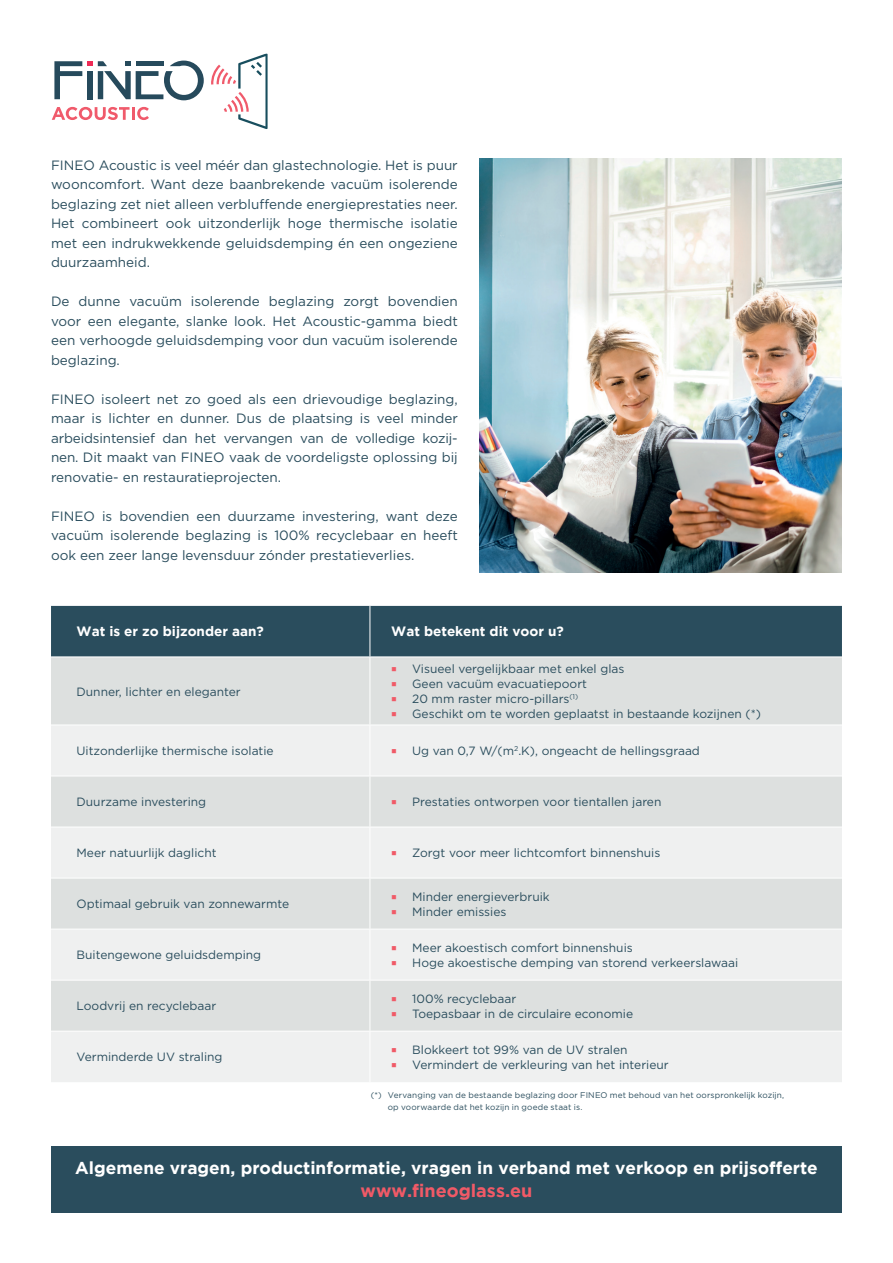
<style>
.page{position:relative;width:893px;height:1263px;background:#fff}
.page>*{position:absolute;margin:0;border:0;box-sizing:border-box;transform-origin:0 0}
.t1{font:700 18px "Gotham";color:#f05a67}
.t2{font:700 17.25px "Gotham";color:#fff}
.Corps_de_texte{font:13.5px/19.5px "Gotham";color:#2a4d5d;text-align:justify}
.t3{font:700 13.5px "Gotham";color:#fff}
.t4{font:12px "Gotham";color:#2a4d5d}
.Texte_petit{font:8.25px/12px "Gotham";letter-spacing:.015em;color:#2a4d5d}
</style>
<div class="page">
<div style="left:51px;top:1146px;width:791px;height:66px;background:#2a4d5d"></div>
<svg style="left:52px;top:107px;width:97px;height:13px"></svg>
<svg style="left:211px;top:53px;width:57px;height:76px"></svg>
<svg style="left:54px;top:60px;width:150px;height:40px"></svg>
<img style="left:479px;top:159px;width:363px;height:414px">
<div style="left:51px;top:606px;width:791px;height:50px;background:#2a4d5d"></div>
<div style="left:51px;top:657px;width:791px;height:68px;background:#dde0df"></div>
<div style="left:51px;top:726px;width:791px;height:356px;background:#eff0f0"></div>
<svg style="left:51px;top:777px;width:791px;height:254px;fill:#dde0df"></svg>
<hr style="left:370px;top:606px;width:1px;height:50px;background:#fff">
<hr style="left:370px;top:657px;width:1px;height:68px;background:#fff">
<hr style="left:370px;top:725px;width:1px;height:51px;background:#fff">
<hr style="left:51px;top:776px;width:319px;height:1px;background:#fff">
<hr style="left:370px;top:776px;width:472px;height:1px;background:#fff">
<hr style="left:370px;top:776px;width:1px;height:51px;background:#fff">
<hr style="left:51px;top:878px;width:319px;height:1px;background:#fff">
<hr style="left:370px;top:878px;width:472px;height:1px;background:#fff">
<hr style="left:370px;top:878px;width:1px;height:51px;background:#fff">
<hr style="left:51px;top:929px;width:319px;height:1px;background:#fff">
<hr style="left:370px;top:929px;width:472px;height:1px;background:#fff">
<hr style="left:370px;top:929px;width:1px;height:51px;background:#fff">
<hr style="left:370px;top:1031px;width:1px;height:51px;background:#fff">
<hr style="left:370px;top:980px;width:472px;height:1px;background:#fff">
<hr style="left:370px;top:1031px;width:472px;height:1px;background:#fff">
<hr style="left:51px;top:980px;width:319px;height:1px;background:#fff">
<hr style="left:370px;top:980px;width:1px;height:51px;background:#fff">
<hr style="left:51px;top:1031px;width:319px;height:1px;background:#fff">
<svg style="left:392px;top:667px;width:4px;height:4px"></svg>
<svg style="left:392px;top:682px;width:4px;height:4px"></svg>
<svg style="left:392px;top:697px;width:4px;height:4px"></svg>
<svg style="left:392px;top:712px;width:4px;height:4px"></svg>
<svg style="left:392px;top:749px;width:4px;height:4px"></svg>
<svg style="left:392px;top:800px;width:4px;height:4px"></svg>
<div style="left:51px;top:827px;width:791px;height:51px;background:#eff0f0"></div>
<svg style="left:392px;top:895px;width:4px;height:4px"></svg>
<svg style="left:392px;top:910px;width:4px;height:4px"></svg>
<svg style="left:392px;top:946px;width:4px;height:4px"></svg>
<svg style="left:392px;top:961px;width:4px;height:4px"></svg>
<svg style="left:392px;top:997px;width:4px;height:4px"></svg>
<svg style="left:392px;top:1012px;width:4px;height:4px"></svg>
<svg style="left:392px;top:1048px;width:4px;height:4px"></svg>
<svg style="left:392px;top:1063px;width:4px;height:4px"></svg>
<p class="Corps_de_texte" style="left:51px;top:155px;width:408px">FINEO Acoustic is veel méér dan glastechnologie. Het is puur wooncomfort. Want deze baanbrekende vacuüm isolerende beglazing zet niet alleen verbluffende energieprestaties neer.<br>Het combineert ook uitzonderlijk hoge thermische isolatie met een indrukwekkende geluidsdemping én een ongeziene duurzaamheid.</p>
<p class="Corps_de_texte" style="left:51px;top:291px;width:408px">De dunne vacuüm isolerende beglazing zorgt bovendien voor een elegante, slanke look. Het Acoustic-gamma biedt een verhoogde geluidsdemping voor dun vacuüm isolerende beglazing.</p>
<p class="Corps_de_texte" style="left:51px;top:389px;width:408px">FINEO isoleert net zo goed als een drievoudige beglazing, maar is lichter en dunner. Dus de plaatsing is veel minder arbeidsintensief dan het vervangen van de volledige kozij&shy;nen. Dit maakt van FINEO vaak de voordeligste oplossing bij renovatie- en restauratieprojecten.</p>
<p class="Corps_de_texte" style="left:51px;top:506px;width:408px">FINEO is bovendien een duurzame investering, want deze vacuüm isolerende beglazing is 100% recyclebaar en heeft ook een zeer lange levensduur zónder prestatieverlies.</p>
<p class="t3" style="left:77px;top:624px;width:189px">Wat is er zo bijzonder aan?</p>
<p class="t3" style="left:391px;top:624px;width:174px">Wat betekent dit voor u?</p>
<p class="t4" style="left:77px;top:684px;width:166px">Dunner, lichter en eleganter</p>
<p class="t4" style="left:412px;top:661px;width:214px">Visueel vergelijkbaar met enkel glas</p>
<p class="t4" style="left:412px;top:676px;width:176px">Geen vacuüm evacuatiepoort</p>
<p class="t4" style="left:412px;top:691px;width:167px">20 mm raster micro-pillars<sup>(1)</sup></p>
<p class="t4" style="left:412px;top:706px;width:350px">Geschikt om te worden geplaatst in bestaande kozijnen (*)</p>
<p class="t4" style="left:77px;top:743px;width:199px">Uitzonderlijke thermische isolatie</p>
<p class="t4" style="left:412px;top:743px;width:289px">Ug van 0,7 W/(m<sup>2</sup>.K), ongeacht de hellingsgraad</p>
<p class="t4" style="left:77px;top:794px;width:131px">Duurzame investering</p>
<p class="t4" style="left:412px;top:794px;width:251px">Prestaties ontworpen voor tientallen jaren</p>
<p class="t4" style="left:77px;top:845px;width:142px">Meer natuurlijk daglicht</p>
<p class="t4" style="left:412px;top:845px;width:250px">Zorgt voor meer lichtcomfort binnenshuis</p>
<p class="t4" style="left:77px;top:896px;width:214px">Optimaal gebruik van zonnewarmte</p>
<p class="t4" style="left:77px;top:947px;width:186px">Buitengewone geluidsdemping</p>
<p class="t4" style="left:77px;top:998px;width:141px">Loodvrij en recyclebaar</p>
<p class="t4" style="left:77px;top:1049px;width:148px">Verminderde UV straling</p>
<p class="t4" style="left:412px;top:889px;width:139px">Minder energieverbruik</p>
<p class="t4" style="left:412px;top:904px;width:96px">Minder emissies</p>
<p class="t4" style="left:412px;top:940px;width:222px">Meer akoestisch comfort binnenshuis</p>
<p class="t4" style="left:412px;top:955px;width:328px">Hoge akoestische demping van storend verkeerslawaai</p>
<p class="t4" style="left:412px;top:991px;width:106px">100% recyclebaar</p>
<p class="t4" style="left:412px;top:1006px;width:222px">Toepasbaar in de circulaire economie</p>
<p class="t4" style="left:412px;top:1042px;width:217px">Blokkeert tot 99% van de UV stralen</p>
<p class="t4" style="left:412px;top:1057px;width:258px">Vermindert de verkleuring van het interieur</p>
<p class="Texte_petit" style="left:388px;top:1088px;width:398px;text-indent:-17px">(*) Vervanging van de bestaande beglazing door FINEO met behoud van het oorspronkelijk kozijn, op voorwaarde dat het kozijn in goede staat is.</p>
<p class="t2" style="left:75px;top:1158px;width:744px">Algemene vragen, productinformatie, vragen in verband met verkoop en prijsofferte</p>
<h1 class="t1" style="left:361px;top:1180px;width:173px">www.fineoglass.eu</h1>
</div>
